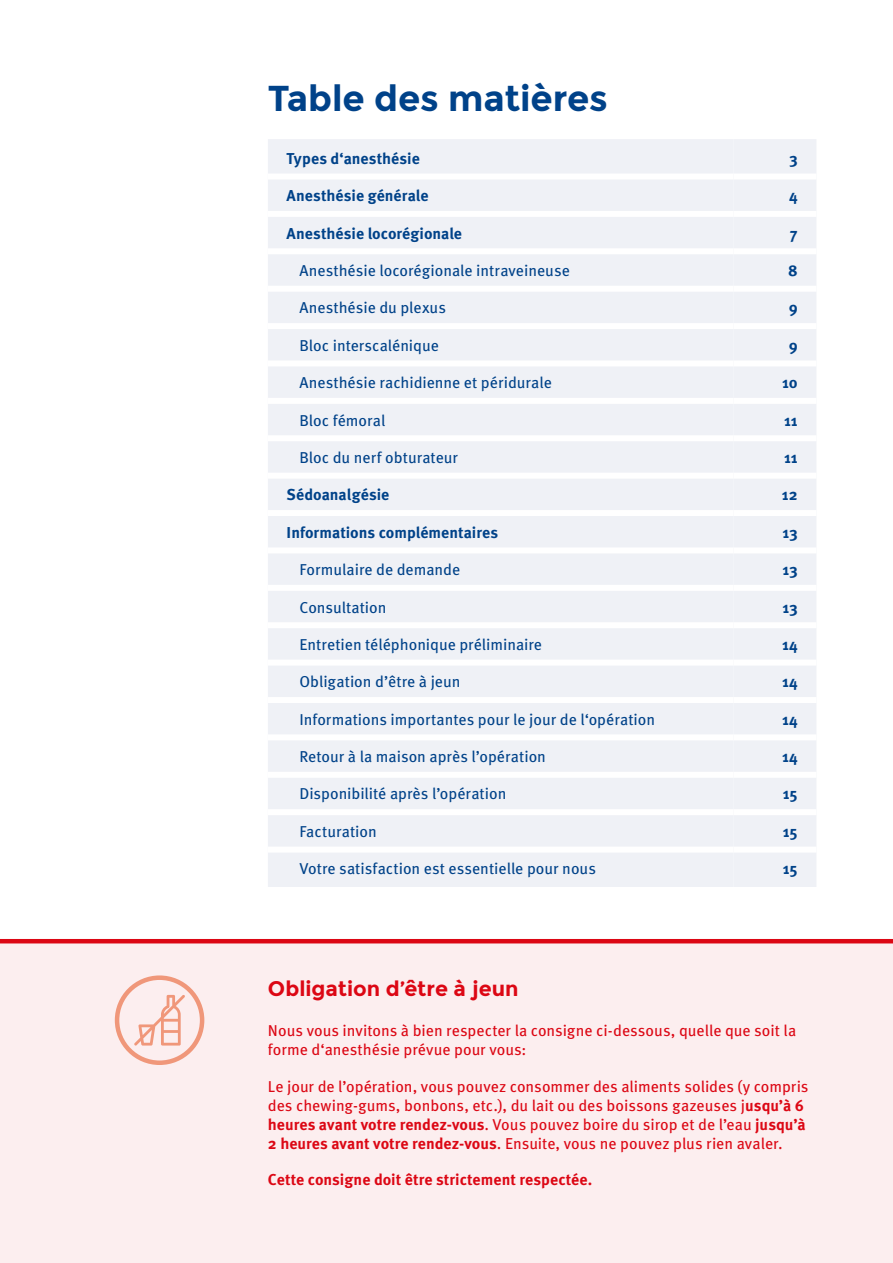
<style>
.page{position:relative;width:893px;height:1263px;background:#fff}
.page>*{position:absolute;margin:0;border:0;box-sizing:border-box;transform-origin:0 0}
.t1{font:700 36px "Montserrat";letter-spacing:-.005em;color:#004289}
.t2{font:700 21px "Montserrat";color:#dc0714}
.t3{font:15.75px "Meta Pro";color:#004289}
.t4{font:15.75px/18.9px "Meta Pro";color:#dc0714}
.t5{font:700 15.75px "Meta Pro";color:#004289}
.t6{font:700 15.75px "Meta Pro";color:#dc0714}
.s1{font-weight:700}
</style>
<div class="page">
<div style="left:0;top:943px;width:893px;height:320px;background:#fceeef"></div>
<hr style="left:0;top:939px;width:893px;height:4px;background:#dc0714">
<div style="left:268px;top:139px;width:465px;height:748px;background:#eff1f6"></div>
<div style="left:733px;top:139px;width:83px;height:748px;background:#eff1f6"></div>
<div style="left:268px;top:173px;width:465px;height:6px;background:#fff"></div>
<div style="left:733px;top:173px;width:83px;height:6px;background:#fff"></div>
<div style="left:268px;top:211px;width:465px;height:6px;background:#fff"></div>
<div style="left:733px;top:211px;width:83px;height:6px;background:#fff"></div>
<div style="left:268px;top:248px;width:465px;height:6px;background:#fff"></div>
<div style="left:733px;top:248px;width:83px;height:6px;background:#fff"></div>
<div style="left:268px;top:286px;width:465px;height:6px;background:#fff"></div>
<div style="left:733px;top:286px;width:83px;height:6px;background:#fff"></div>
<div style="left:268px;top:323px;width:465px;height:6px;background:#fff"></div>
<div style="left:733px;top:323px;width:83px;height:6px;background:#fff"></div>
<div style="left:268px;top:360px;width:465px;height:6px;background:#fff"></div>
<div style="left:733px;top:360px;width:83px;height:6px;background:#fff"></div>
<div style="left:268px;top:398px;width:465px;height:6px;background:#fff"></div>
<div style="left:733px;top:398px;width:83px;height:6px;background:#fff"></div>
<div style="left:268px;top:435px;width:465px;height:6px;background:#fff"></div>
<div style="left:733px;top:435px;width:83px;height:6px;background:#fff"></div>
<div style="left:268px;top:473px;width:465px;height:6px;background:#fff"></div>
<div style="left:733px;top:473px;width:83px;height:6px;background:#fff"></div>
<div style="left:268px;top:510px;width:465px;height:6px;background:#fff"></div>
<div style="left:733px;top:510px;width:83px;height:6px;background:#fff"></div>
<div style="left:268px;top:547px;width:465px;height:6px;background:#fff"></div>
<div style="left:733px;top:547px;width:83px;height:6px;background:#fff"></div>
<div style="left:268px;top:585px;width:465px;height:6px;background:#fff"></div>
<div style="left:733px;top:585px;width:83px;height:6px;background:#fff"></div>
<div style="left:268px;top:622px;width:465px;height:6px;background:#fff"></div>
<div style="left:733px;top:622px;width:83px;height:6px;background:#fff"></div>
<div style="left:268px;top:660px;width:465px;height:6px;background:#fff"></div>
<div style="left:733px;top:660px;width:83px;height:6px;background:#fff"></div>
<div style="left:268px;top:697px;width:465px;height:6px;background:#fff"></div>
<div style="left:733px;top:697px;width:83px;height:6px;background:#fff"></div>
<div style="left:268px;top:734px;width:465px;height:6px;background:#fff"></div>
<div style="left:733px;top:734px;width:83px;height:6px;background:#fff"></div>
<div style="left:268px;top:772px;width:465px;height:6px;background:#fff"></div>
<div style="left:733px;top:772px;width:83px;height:6px;background:#fff"></div>
<div style="left:268px;top:809px;width:465px;height:6px;background:#fff"></div>
<div style="left:733px;top:809px;width:83px;height:6px;background:#fff"></div>
<div style="left:268px;top:846px;width:465px;height:6px;background:#fff"></div>
<div style="left:733px;top:846px;width:83px;height:6px;background:#fff"></div>
<svg style="left:134px;top:995px;width:51px;height:50px"></svg>
<div style="left:115px;top:975px;width:89px;height:90px;border:4px solid #f0977a;border-radius:50%"></div>
<h1 class="t1" style="left:268px;top:77px;width:341px">Table des matières</h1>
<p class="t5" style="left:287px;top:146px;width:135px">Types d‘anesthésie</p>
<p class="t5" style="left:789px;top:146px;width:10px">3</p>
<p class="t5" style="left:287px;top:183px;width:143px">Anesthésie générale</p>
<p class="t5" style="left:789px;top:183px;width:10px">4</p>
<p class="t5" style="left:287px;top:221px;width:177px">Anesthésie locorégionale</p>
<p class="t5" style="left:790px;top:221px;width:9px">7</p>
<p class="t3" style="left:299px;top:258px;width:272px">Anesthésie locorégionale intraveineuse</p>
<p class="t5" style="left:788px;top:258px;width:11px">8</p>
<p class="t3" style="left:299px;top:296px;width:148px">Anesthésie du plexus</p>
<p class="t5" style="left:789px;top:296px;width:10px">9</p>
<p class="t3" style="left:299px;top:333px;width:141px">Bloc interscalénique</p>
<p class="t5" style="left:789px;top:333px;width:10px">9</p>
<p class="t3" style="left:299px;top:371px;width:254px">Anesthésie rachidienne et péridurale</p>
<p class="t5" style="left:782px;top:370px;width:17px">10</p>
<p class="t3" style="left:299px;top:408px;width:87px">Bloc fémoral</p>
<p class="t5" style="left:784px;top:408px;width:15px">11</p>
<p class="t3" style="left:299px;top:445px;width:160px">Bloc du nerf obturateur</p>
<p class="t5" style="left:784px;top:445px;width:15px">11</p>
<p class="t5" style="left:287px;top:482px;width:104px">Sédoanalgésie</p>
<p class="t5" style="left:782px;top:482px;width:17px">12</p>
<p class="t5" style="left:287px;top:520px;width:213px">Informations complémentaires</p>
<p class="t5" style="left:783px;top:520px;width:17px">13</p>
<p class="t3" style="left:299px;top:558px;width:162px">Formulaire de demande</p>
<p class="t5" style="left:783px;top:557px;width:17px">13</p>
<p class="t3" style="left:299px;top:595px;width:89px">Consultation</p>
<p class="t5" style="left:783px;top:595px;width:17px">13</p>
<p class="t3" style="left:299px;top:632px;width:244px">Entretien téléphonique préliminaire</p>
<p class="t5" style="left:782px;top:632px;width:17px">14</p>
<p class="t3" style="left:299px;top:670px;width:163px">Obligation d’être à jeun</p>
<p class="t5" style="left:782px;top:669px;width:17px">14</p>
<p class="t3" style="left:299px;top:707px;width:357px">Informations importantes pour le jour de l‘opération</p>
<p class="t5" style="left:782px;top:707px;width:17px">14</p>
<p class="t3" style="left:299px;top:744px;width:248px">Retour à la maison après l’opération</p>
<p class="t5" style="left:782px;top:744px;width:17px">14</p>
<p class="t3" style="left:299px;top:782px;width:209px">Disponibilité après l’opération</p>
<p class="t5" style="left:783px;top:782px;width:16px">15</p>
<p class="t3" style="left:299px;top:819px;width:79px">Facturation</p>
<p class="t5" style="left:783px;top:819px;width:16px">15</p>
<p class="t3" style="left:299px;top:857px;width:298px">Votre satisfaction est essentielle pour nous</p>
<p class="t5" style="left:783px;top:856px;width:16px">15</p>
<h2 class="t2" style="left:268px;top:976px;width:252px">Obligation d’être à jeun</h2>
<p class="t4" style="left:268px;top:1020px;width:530px">Nous vous invitons à bien respecter la consigne ci-dessous, quelle que soit la forme d‘anesthésie prévue pour vous:</p>
<p class="t4" style="left:268px;top:1076px;width:542px">Le jour de l’opération, vous pouvez consommer des aliments solides (y compris des chewing-gums, bonbons, etc.), du lait ou des boissons gazeuses j<span class="s1">usqu’à 6 heures avant votre rendez-vous</span>. Vous pouvez boire du sirop et de l’eau <span class="s1">jusqu’à 2 heures avant votre rendez-vous</span>. Ensuite, vous ne pouvez plus rien avaler.</p>
<p class="t6" style="left:268px;top:1167px;width:326px">Cette consigne doit être strictement respectée.</p>
</div>
